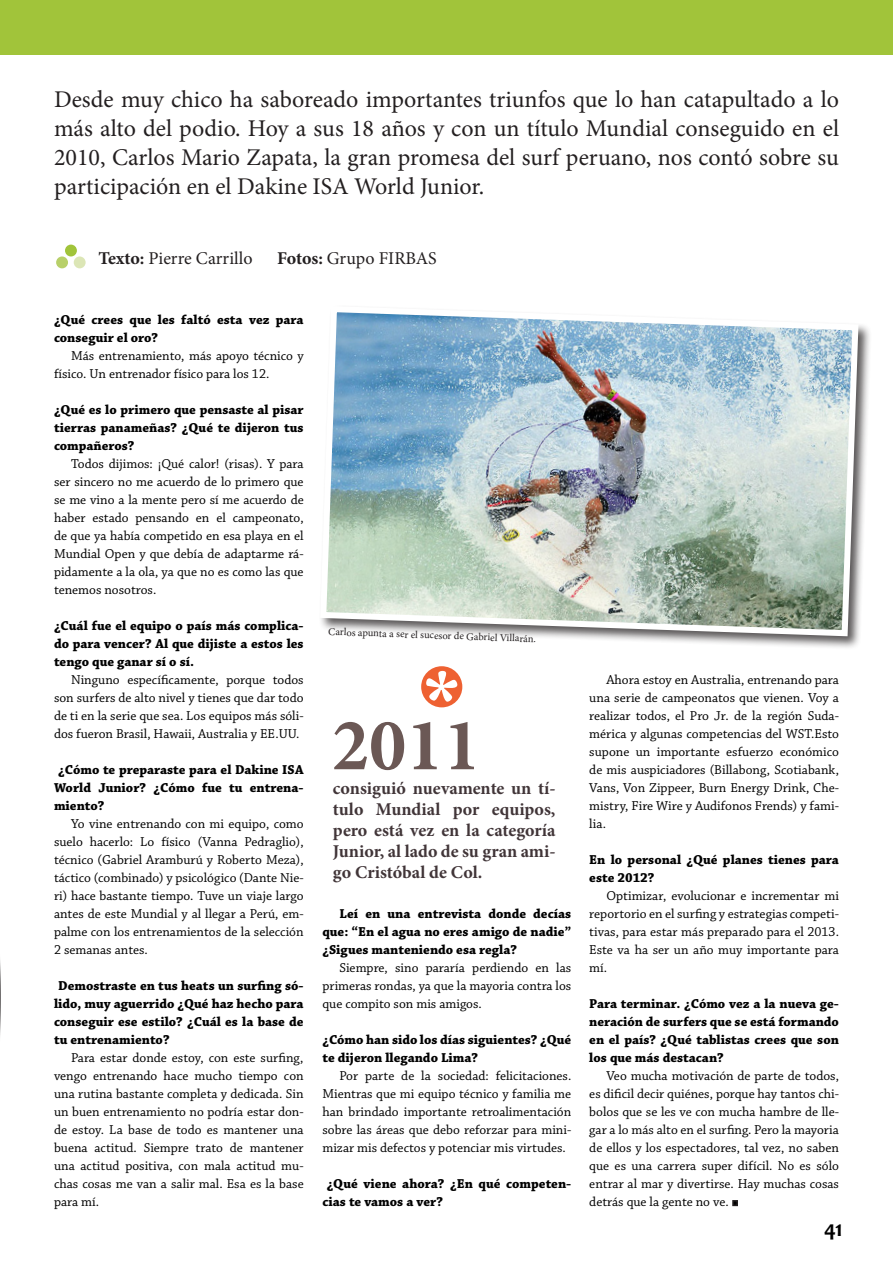
<style>
.page{position:relative;width:893px;height:1263px;background:#fff}
.page>*{position:absolute;margin:0;border:0;box-sizing:border-box;transform-origin:0 0}
.t1{font:700 74.55px "Minion Pro";color:#6b5855}
.t2{font:24px/28.8px "Minion Pro";color:#231f20;text-align:justify}
.t3{font:700 22.5px "Candara";color:#000}
.t4{font:700 18px/21px "Minion Pro";color:#413538;text-align:justify}
.t5{font:18px "Minion Pro";color:#231f20}
.t6{font:13.65px/18px "Chaparral Pro";color:#000;text-align:justify}
.t7{font:700 13.65px/18px "Chaparral Pro";color:#000;text-align:justify}
.t8{font:10.5px "Minion Pro";color:#231f20}
.s1{font-weight:700}
</style>
<div class="page">
<div style="left:0;top:0;width:893px;height:54px;background:#a1c43a"></div>
<svg style="left:0;top:961px;width:1px;height:74px"></svg>
<div style="left:56px;top:256px;width:12px;height:12px;background:#b8d069;border-radius:50%"></div>
<div style="left:65px;top:245px;width:12px;height:11px;background:#a1c43a;border-radius:50%"></div>
<div style="left:74px;top:256px;width:12px;height:12px;background:#dce6b6;border-radius:50%"></div>
<div style="left:318px;top:304px;width:555px;height:346px;background:#231f20;opacity:.75"></div>
<img style="left:318px;top:304px;width:543px;height:335px">
<div style="left:421px;top:666px;width:41px;height:41px;background:#ee6132;border-radius:50%"></div>
<svg style="left:426px;top:671px;width:31px;height:31px"></svg>
<svg style="left:732px;top:1200px;width:6px;height:6px"></svg>
<p class="t2" style="left:54px;top:86px;width:786px">Desde muy chico ha saboreado importantes triunfos que lo han catapultado a lo más alto del podio. Hoy a sus 18 años y con un título Mundial conseguido en el 2010, Carlos Mario Zapata, la gran promesa del surf peruano, nos contó sobre su participación en el Dakine ISA World Junior.</p>
<p class="t5" style="left:98px;top:246px;width:156px"><span class="s1">Texto:</span> Pierre Carrillo</p>
<p class="t5" style="left:277px;top:246px;width:161px"><span class="s1">Fotos:</span> Grupo FIRBAS</p>
<p class="t7" style="left:54px;top:311px;width:251px">¿Qué crees que les faltó esta vez para conseguir el oro?</p>
<p class="t6" style="left:54px;top:347px;width:251px;text-indent:17px">Más entrenamiento, más apoyo técnico y físico. Un entrenador físico para los 12.</p>
<p class="t7" style="left:54px;top:401px;width:251px">¿Qué es lo primero que pensaste al pisar tierras panameñas? ¿Qué te dijeron tus compañeros?</p>
<p class="t6" style="left:54px;top:455px;width:251px;text-indent:17px">Todos dijimos: ¡Qué calor! (risas). Y para ser sincero no me acuerdo de lo primero que se me vino a la mente pero sí me acuerdo de haber estado pensando en el campeonato, de que ya había competido en esa playa en el Mundial Open y que debía de adaptarme rá&shy;pidamente a la ola, ya que no es como las que tenemos nosotros.</p>
<p class="t7" style="left:54px;top:617px;width:251px">¿Cuál fue el equipo o país más complica&shy;do para vencer? Al que dijiste a estos les tengo que ganar sí o sí.</p>
<p class="t6" style="left:54px;top:671px;width:251px;text-indent:17px">Ninguno específicamente, porque todos son surfers de alto nivel y tienes que dar todo de ti en la serie que sea. Los equipos más sóli&shy;dos fueron Brasil, Hawaii, Australia y EE.UU.</p>
<p class="t7" style="left:54px;top:761px;width:251px;text-indent:4px">¿Cómo te preparaste para el Dakine ISA World Junior? ¿Cómo fue tu entrena&shy;miento?</p>
<p class="t6" style="left:54px;top:815px;width:251px;text-indent:17px">Yo vine entrenando con mi equipo, como suelo hacerlo: Lo físico (Vanna Pedraglio), técnico (Gabriel Aramburú y Roberto Meza), táctico (combinado) y psicológico (Dante Nie&shy;ri) hace bastante tiempo. Tuve un viaje largo antes de este Mundial y al llegar a Perú, em&shy;palme con los entrenamientos de la selección 2 semanas antes.</p>
<p class="t7" style="left:54px;top:977px;width:251px;text-indent:4px">Demostraste en tus heats un surfing só&shy;lido, muy aguerrido ¿Qué haz hecho para conseguir ese estilo? ¿Cuál es la base de tu entrenamiento?</p>
<p class="t6" style="left:54px;top:1049px;width:251px;text-indent:17px">Para estar donde estoy, con este surfing, vengo entrenando hace mucho tiempo con una rutina bastante completa y dedicada. Sin un buen entrenamiento no podría estar don&shy;de estoy. La base de todo es mantener una buena actitud. Siempre trato de mantener una actitud positiva, con mala actitud mu&shy;chas cosas me van a salir mal. Esa es la base para mí.</p>
<p class="t8" style="left:329px;top:624px;width:209px;rotate:2deg">Carlos apunta a ser el sucesor de Gabriel Villarán.</p>
<p class="t1" style="left:332px;top:693px;width:150px">2011</p>
<p class="t4" style="left:333px;top:777px;width:224px">consiguió nuevamente un tí&shy;tulo Mundial por equipos, pero está vez en la categoría Junior, al lado de su gran ami&shy;go Cristóbal de Col.</p>
<p class="t7" style="left:322px;top:905px;width:250px;text-indent:17px">Leí en una entrevista donde decías que: “En el agua no eres amigo de nadie” ¿Sigues manteniendo esa regla?</p>
<p class="t6" style="left:322px;top:959px;width:250px;text-indent:17px">Siempre, sino pararía perdiendo en las primeras rondas, ya que la mayoria contra los que compito son mis amigos.</p>
<p class="t7" style="left:322px;top:1031px;width:250px">¿Cómo han sido los días siguientes? ¿Qué te dijeron llegando Lima?</p>
<p class="t6" style="left:322px;top:1067px;width:250px;text-indent:17px">Por parte de la sociedad: felicitaciones.<br>Mientras que mi equipo técnico y familia me han brindado importante retroalimentación sobre las áreas que debo reforzar para mini&shy;mizar mis defectos y potenciar mis virtudes.</p>
<p class="t7" style="left:322px;top:1175px;width:250px;text-indent:4px">¿Qué viene ahora? ¿En qué competen&shy;cias te vamos a ver?</p>
<p class="t6" style="left:589px;top:671px;width:251px;text-indent:17px">Ahora estoy en Australia, entrenando para una serie de campeonatos que vienen. Voy a realizar todos, el Pro Jr. de la región Suda&shy;mérica y algunas competencias del WST.Esto supone un importante esfuerzo económico de mis auspiciadores (Billabong, Scotiabank, Vans, Von Zippeer, Burn Energy Drink, Che&shy;mistry, Fire Wire y Audifonos Frends) y fami&shy;lia.</p>
<p class="t7" style="left:589px;top:851px;width:251px">En lo personal ¿Qué planes tienes para este 2012?</p>
<p class="t6" style="left:589px;top:887px;width:251px;text-indent:17px">Optimizar, evolucionar e incrementar mi reportorio en el surfing y estrategias competi&shy;tivas, para estar más preparado para el 2013.<br>Este va ha ser un año muy importante para mí.</p>
<p class="t7" style="left:589px;top:995px;width:251px">Para terminar. ¿Cómo vez a la nueva ge&shy;neración de surfers que se está formando en el país? ¿Qué tablistas crees que son los que más destacan?</p>
<p class="t6" style="left:589px;top:1067px;width:251px;text-indent:17px">Veo mucha motivación de parte de todos, es dificil decir quiénes, porque hay tantos chi&shy;bolos que se les ve con mucha hambre de lle&shy;gar a lo más alto en el surfing. Pero la mayoria de ellos y los espectadores, tal vez, no saben que es una carrera super difícil. No es sólo entrar al mar y divertirse. Hay muchas cosas detrás que la gente no ve.</p>
<p class="t3" style="left:824px;top:1215px;width:20px">41</p>
</div>
